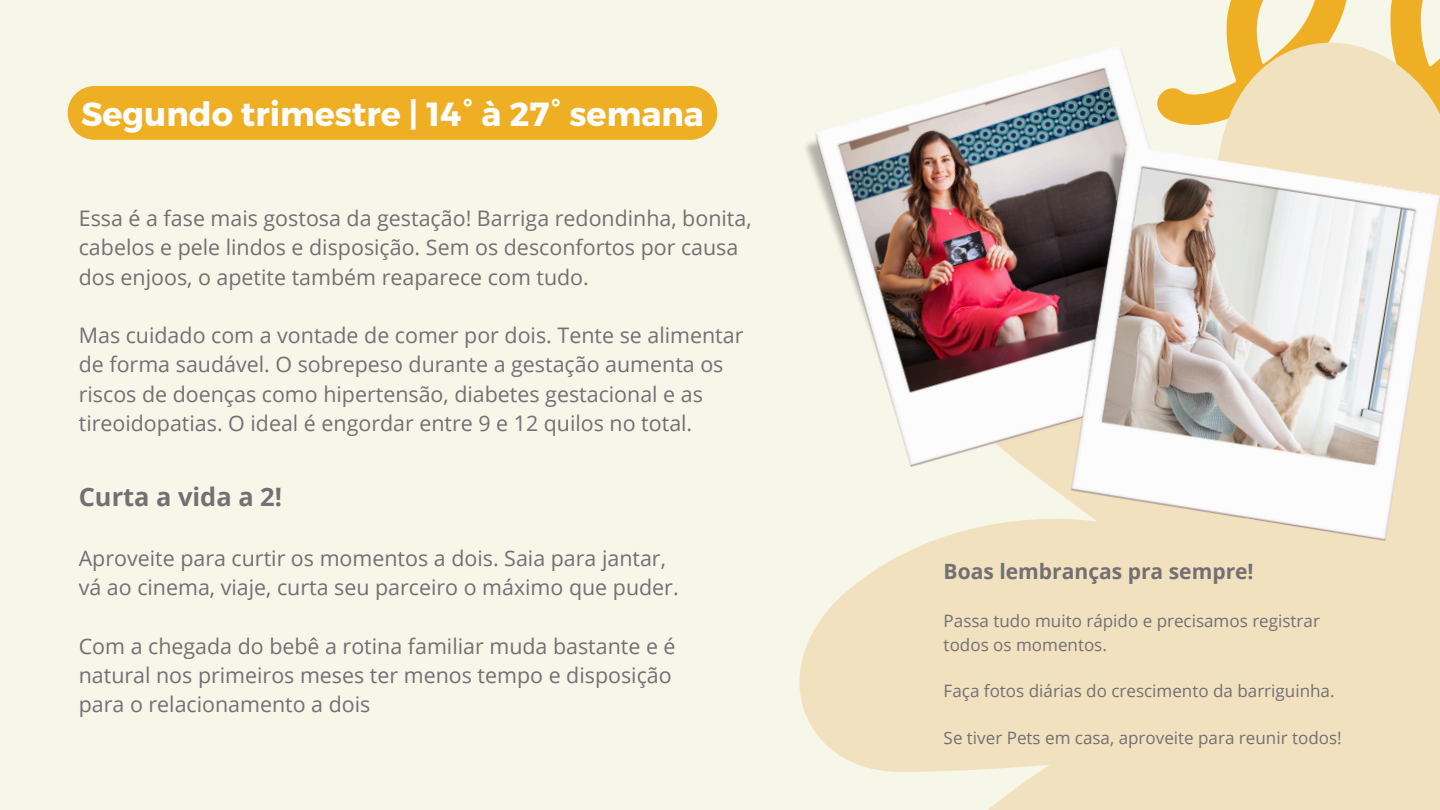
<style>
.page{position:relative;width:1440px;height:810px;background:#f6f6e9}
.page>*{position:absolute;margin:0;border:0;box-sizing:border-box;transform-origin:0 0}
.t1{font:700 33.4px "Montserrat";color:#fff}
.t2{font:700 25.4px "Open Sans";color:#736f73}
.t3{font:21.4px/29.2px "Open Sans";color:#736f73}
.t4{font:700 21px "Open Sans";color:#736f73}
.t5{font:17px/23.2px "Open Sans";color:#736f73}
</style>
<div class="page">
<svg style="left:1226px;top:0;width:197px;height:41px"></svg>
<svg style="left:799px;top:41px;width:641px;height:769px;fill:#f1e1bf"></svg>
<img style="left:799px;top:45px;width:418px;height:429px">
<img style="left:1056px;top:143px;width:384px;height:398px">
<div style="left:68px;top:86px;width:649px;height:54px;background:#efaf25;border-radius:27px"></div>
<h3 class="t1" style="left:81px;top:93px;width:625px">Segundo trimestre | 14° à 27° semana</h3>
<p class="t3" style="left:79px;top:203px;width:674px">Essa é a fase mais gostosa da gestação! Barriga redondinha, bonita, cabelos e pele lindos e disposição. Sem os desconfortos por causa dos enjoos, o apetite também reaparece com tudo.</p>
<p class="t3" style="left:79px;top:320px;width:666px">Mas cuidado com a vontade de comer por dois. Tente se alimentar de forma saudável. O sobrepeso durante a gestação aumenta os riscos de doenças como hipertensão, diabetes gestacional e as tireoidopatias. O ideal é engordar entre 9 e 12 quilos no total.</p>
<p class="t2" style="left:79px;top:479px;width:205px">Curta a vida a 2!</p>
<p class="t3" style="left:79px;top:543px;width:601px">Aproveite para curtir os momentos a dois. Saia para jantar, vá ao cinema, viaje, curta seu parceiro o máximo que puder.</p>
<p class="t3" style="left:79px;top:631px;width:598px">Com a chegada do bebê a rotina familiar muda bastante e é natural nos primeiros meses ter menos tempo e disposição para o relacionamento a dois</p>
<h2 class="t4" style="left:944px;top:556px;width:311px">Boas lembranças pra sempre!</h2>
<h4 class="t5" style="left:944px;top:609px;width:378px">Passa tudo muito rápido e precisamos registrar todos os momentos.</h4>
<h4 class="t5" style="left:944px;top:679px;width:392px">Faça fotos diárias do crescimento da barriguinha.</h4>
<p class="t5" style="left:944px;top:725px;width:400px">Se tiver Pets em casa, aproveite para reunir todos!</p>
</div>
